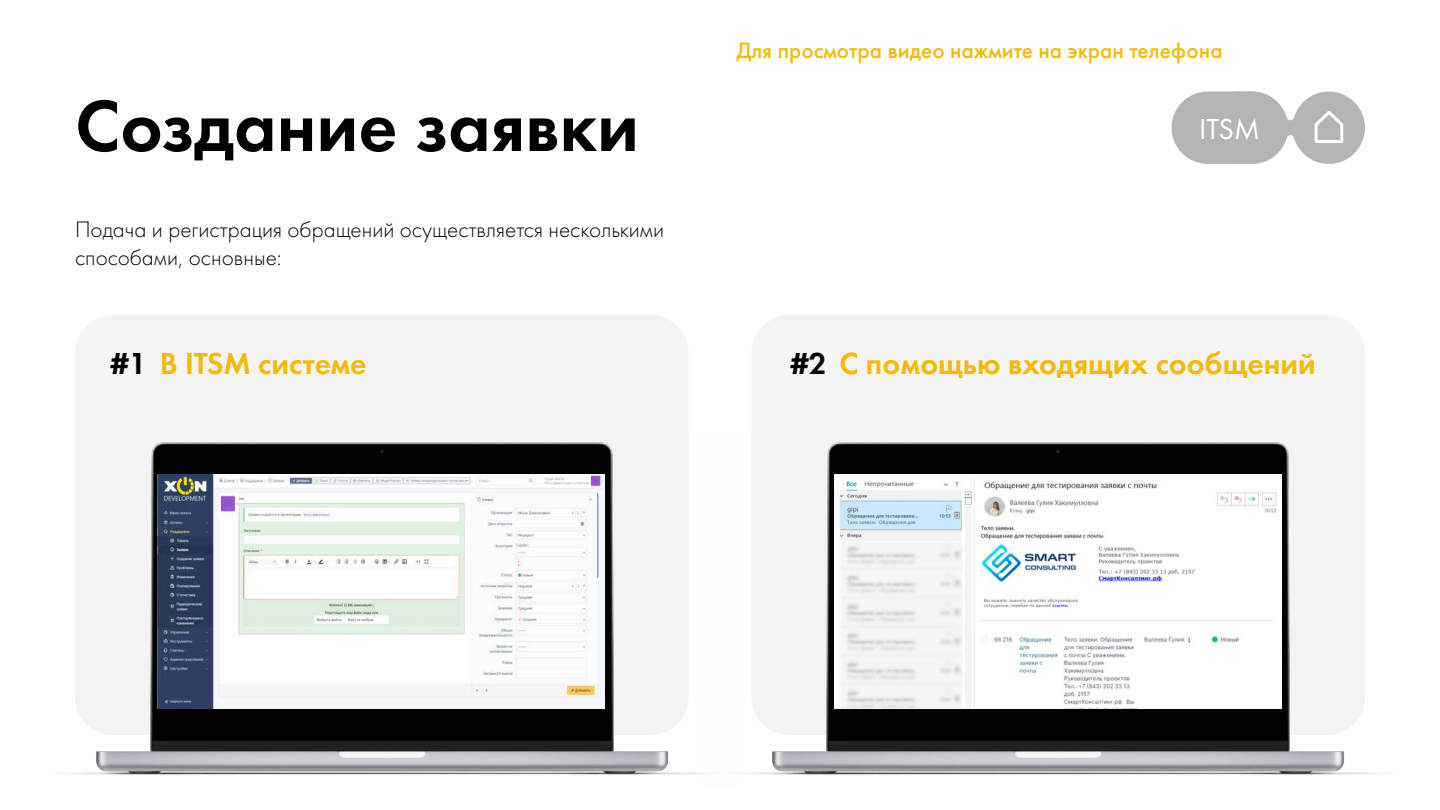
<style>
.page{position:relative;width:1440px;height:810px;background:#fff}
.page>*{position:absolute;margin:0;border:0;box-sizing:border-box;transform-origin:0 0}
.t1{font:600 75px "Futura PT";color:#000}
.t2{font:600 31.5px "Futura PT";color:#f3bb05}
.t3{font:30px "Futura PT";color:#fff}
.t4{font:300 23.25px/27.9px "Futura PT";color:#000}
.t5{font:500 23.25px "Futura PT";color:#f3bb05}
.s1{color:#000}
</style>
<div class="page">
<div style="left:1171px;top:92px;width:117px;height:72px;background:#b5b5b5;border-radius:36px"></div>
<svg style="left:1204px;top:92px;width:161px;height:72px"></svg>
<div style="left:75px;top:315px;width:613px;height:420px;background:#f5f4f4;border-radius:38px"></div>
<div style="left:752px;top:315px;width:613px;height:420px;background:#f5f4f4;border-radius:38px"></div>
<img style="left:70px;top:442px;width:634px;height:333px">
<img style="left:704px;top:442px;width:675px;height:333px">
<img style="left:158px;top:475px;width:447px;height:233px">
<img style="left:835px;top:475px;width:447px;height:233px">
<h1 class="t1" style="left:75px;top:79px;width:565px">Создание заявки</h1>
<p class="t4" style="left:75px;top:216px;width:591px">Подача и регистрация обращений осуществляется несколькими способами, основные:</p>
<p class="t5" style="left:736px;top:36px;width:488px">Для просмотра видео нажмите на экран телефона</p>
<p class="t3" style="left:1199px;top:111px;width:62px">ITSM</p>
<h2 class="t2" style="left:110px;top:343px;width:258px"><span class="s1">#1</span> В ITSM системе</h2>
<h2 class="t2" style="left:790px;top:343px;width:527px"><span class="s1">#2</span> С помощью входящих сообщений</h2>
</div>
